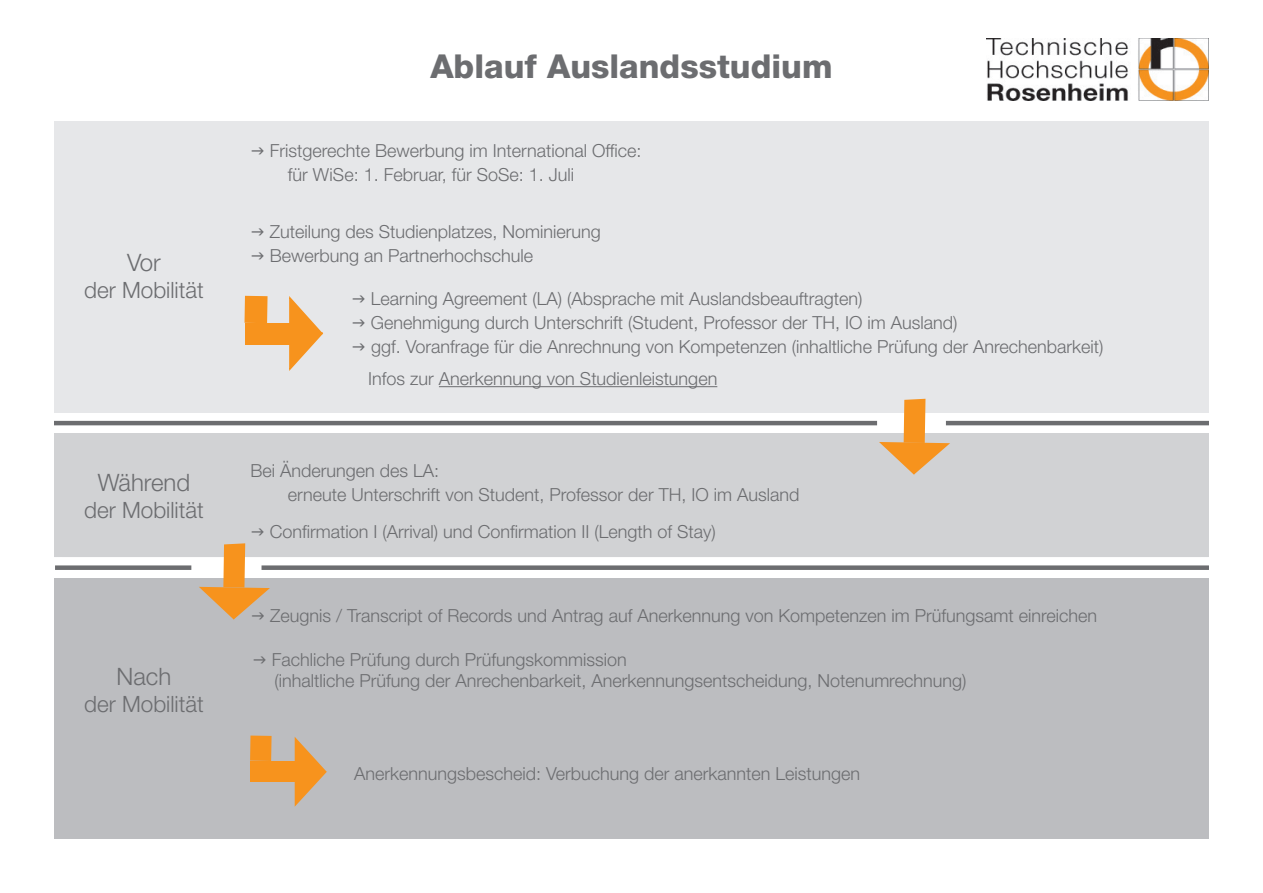
<style>
.page{position:relative;width:1263px;height:893px;background:#fff}
.page>*{position:absolute;margin:0;border:0;box-sizing:border-box;transform-origin:0 0}
.t1{font:800 33px "Helvetica Neue LT Pro";color:#6c6d70}
.t2{font:300 24px "Helvetica Neue LT Pro";color:#6c6d70}
.t3{font:300 22.5px "Helvetica Neue LT Pro";color:#6c6d70}
.t4{font:300 18px/24px "Helvetica Neue LT Pro";color:#6c6d70}
</style>
<div class="page">
<div style="left:54px;top:578px;width:883px;height:261px;background:#bcbdc0"></div>
<div style="left:1026px;top:717px;width:183px;height:122px;background:#bcbdc0"></div>
<div style="left:234px;top:578px;width:975px;height:139px;background:#bcbdc0"></div>
<div style="left:54px;top:434px;width:180px;height:123px;background:#d1d2d4"></div>
<div style="left:54px;top:121px;width:1155px;height:291px;background:#e6e7e9"></div>
<img style="left:986px;top:38px;width:223px;height:63px">
<hr style="left:54px;top:421px;width:823px;height:4px;background:#6c6d70">
<div style="left:234px;top:434px;width:975px;height:123px;background:#d1d2d4"></div>
<div style="left:245px;top:297px;width:22px;height:25px;background:#f7931d"></div>
<div style="left:245px;top:296px;width:23px;height:27px;border:2px solid #f7931d"></div>
<svg style="left:288px;top:296px;width:35px;height:75px"></svg>
<div style="left:245px;top:323px;width:44px;height:21px;background:#f7931d"></div>
<div style="left:261px;top:565px;width:948px;height:5px;background:#6c6d70"></div>
<div style="left:55px;top:565px;width:136px;height:5px;background:#6c6d70"></div>
<div style="left:354px;top:717px;width:672px;height:122px;background:#bcbdc0"></div>
<hr style="left:946px;top:421px;width:263px;height:4px;background:#6c6d70">
<svg style="left:295px;top:737px;width:32px;height:70px"></svg>
<div style="left:250px;top:761px;width:44px;height:21px;background:#f7931d"></div>
<div style="left:250px;top:735px;width:22px;height:26px;background:#f7931d"></div>
<hr style="left:439px;top:386px;width:278px;height:1px;background:#6c6d70">
<svg style="left:879px;top:399px;width:71px;height:76px"></svg>
<svg style="left:199px;top:543px;width:71px;height:77px"></svg>
<h2 class="t2" style="left:127px;top:248px;width:35px">Vor</h2>
<p class="t3" style="left:84px;top:276px;width:121px">der Mobilität</p>
<h2 class="t2" style="left:98px;top:467px;width:94px">Während</h2>
<p class="t3" style="left:84px;top:496px;width:121px">der Mobilität</p>
<h2 class="t2" style="left:117px;top:662px;width:56px">Nach</h2>
<p class="t3" style="left:84px;top:690px;width:121px">der Mobilität</p>
<h1 class="t1" style="left:430px;top:46px;width:404px">Ablauf Auslandsstudium</h1>
<p class="t4" style="left:288px;top:138px;width:355px;text-indent:-18px">Fristgerechte Bewerbung im International Office: für WiSe: 1. Februar, für SoSe: 1. Juli</p>
<p class="t4" style="left:270px;top:219px;width:333px">Zuteilung des Studienplatzes, Nominierung<br>Bewerbung an Partnerhochschule</p>
<p class="t4" style="left:371px;top:287px;width:734px">Learning Agreement (LA) (Absprache mit Auslandsbeauftragten)<br>Genehmigung durch Unterschrift (Student, Professor der TH, IO im Ausland)<br>ggf. Voranfrage für die Anrechnung von Kompetenzen (inhaltliche Prüfung der Anrechenbarkeit)</p>
<p class="t4" style="left:368px;top:366px;width:351px">Infos zur Anerkennung von Studienleistungen</p>
<p class="t4" style="left:288px;top:459px;width:513px;text-indent:-37px">Bei Änderungen des LA:<br>erneute Unterschrift von Student, Professor der TH, IO im Ausland</p>
<p class="t4" style="left:270px;top:519px;width:448px">Confirmation I (Arrival) und Confirmation II (Length of Stay)</p>
<p class="t4" style="left:270px;top:603px;width:828px">Zeugnis / Transcript of Records und Antrag auf Anerkennung von Kompetenzen im Prüfungsamt einreichen</p>
<p class="t4" style="left:272px;top:648px;width:696px;line-height:21.6px">Fachliche Prüfung durch Prüfungskommission<br>(inhaltliche Prüfung der Anrechenbarkeit, Anerkennungsentscheidung, Notenumrechnung)</p>
<p class="t4" style="left:354px;top:761px;width:508px">Anerkennungsbescheid: Verbuchung der anerkannten Leistungen</p>
</div>
